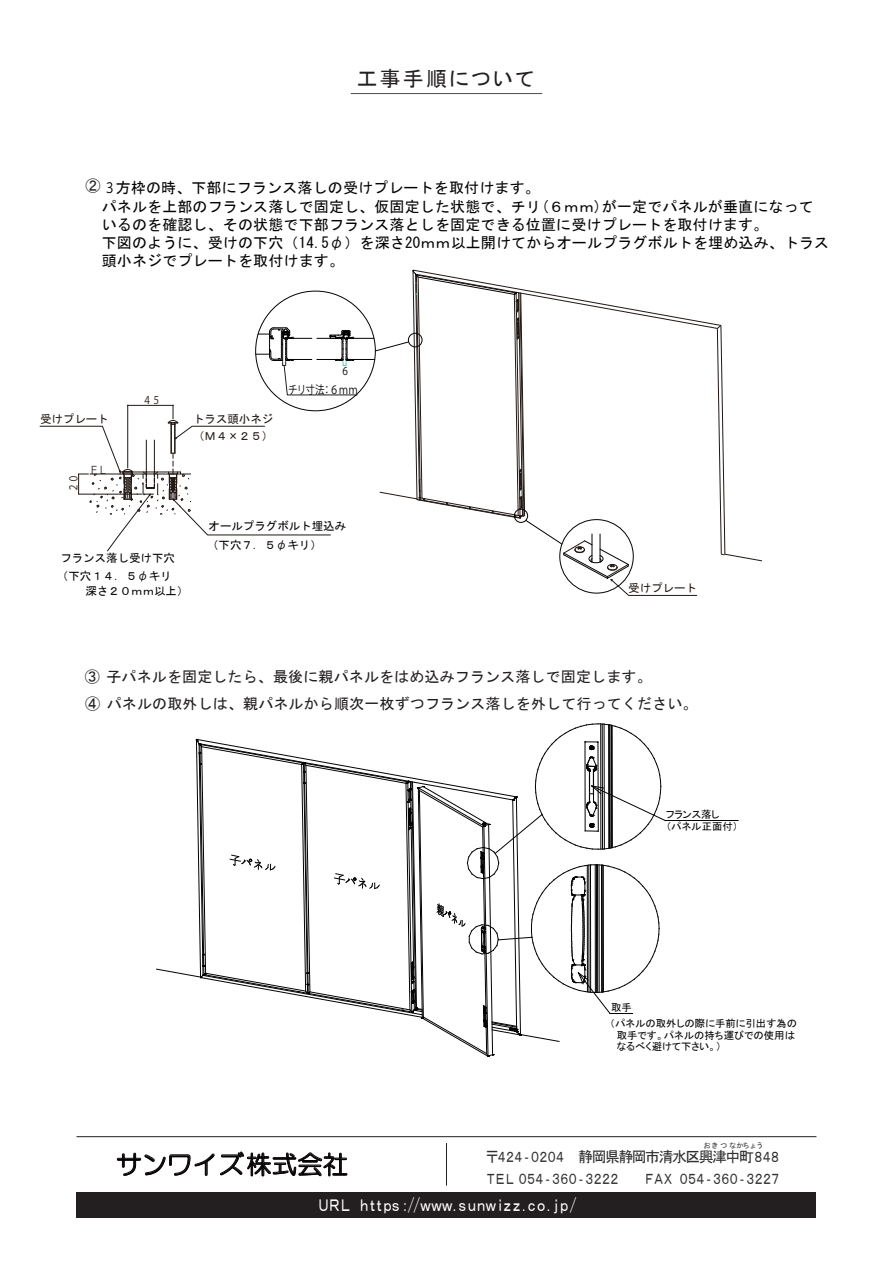
<style>
.page{position:relative;width:893px;height:1263px;background:#fff}
.page>*{position:absolute;margin:0;border:0;box-sizing:border-box;transform-origin:0 0}
.t1{font:25.5px "HG Maru Gothic MPRO";color:#070304}
.t2{font:21px "MS P Gothic";letter-spacing:.1em;color:#231f20}
.t3{font:16.95px "MS Gothic";letter-spacing:-.3em;color:#fff;scale:.8 1}
.t4{font:15px/18.1px "MS Gothic";letter-spacing:.01em;color:#030303}
.t5{font:15px/26.5px "MS Gothic";letter-spacing:.01em;color:#231f20}
.t6{font:14.85px "MS Gothic";letter-spacing:-.3em;color:#312f30;scale:.8 1}
.t7{font:14.85px "MS Gothic";letter-spacing:-.1em;color:#312f30}
.t8{font:11.4px/15px "MS Gothic";color:#030303}
.t9{font:11.4px "MS Gothic";color:#211814}
.t10{font:11.4px "Koz Go Pr 6 N";color:#030303;scale:.83 1}
.t11{font:10.65px "Koz Go Pr 6 N";color:#211814;scale:.83 1}
.t12{font:10.65px "Koz Go Pr 6 N";color:#030303;scale:.83 1}
.t13{font:10.35px/12.5px "MS P Gothic";color:#030303}
.t14{font:7.2px "MS Gothic";color:#312f30}
.s1{font-family:"Koz Go Pr 6 N";font-size:14.25px}
</style>
<div class="page">
<hr style="left:351px;top:93px;width:191px;height:1px;background:#4b4c4d">
<hr style="left:665px;top:820px;width:73px;height:1px;background:#030303">
<svg style="left:156px;top:724px;width:510px;height:333px"></svg>
<div style="left:77px;top:1192px;width:739px;height:25px;background:#231f20"></div>
<hr style="left:77px;top:1136px;width:739px;height:1px;background:#231f20">
<hr style="left:446px;top:1143px;width:1px;height:42px;background:#231f20">
<svg style="left:117px;top:1153px;width:97px;height:23px"></svg>
<svg style="left:220px;top:1151px;width:127px;height:25px"></svg>
<svg style="left:40px;top:270px;width:722px;height:326px"></svg>
<h2 class="t2" style="left:357px;top:68px;width:179px">工事手順について</h2>
<p class="t5" style="left:85px;top:173px;width:16px">②</p>
<p class="t4" style="left:102px;top:179px;width:729px"><span class="s1">３</span>方枠の時、下部にフランス落しの受けプレートを取付けます。<br>パネルを上部のフランス落しで固定し、仮固定した状態で、チリ(６ｍｍ)が一定でパネルが垂直になっているのを確認し、その状態で下部フランス落としを固定できる位置に受けプレートを取付けます。<br>下図のように、受けの下穴（14.5φ）を深さ20ｍｍ以上開けてからオールプラグボルトを埋め込み、トラス頭小ネジでプレートを取付けます。</p>
<p class="t9" style="left:40px;top:413px;width:70px">受けプレート</p>
<p class="t11" style="left:68px;top:492px;width:23px;rotate:-90deg">２０</p>
<p class="t11" style="left:90px;top:464px;width:23px">ＦＬ</p>
<p class="t11" style="left:143px;top:394px;width:23px">４５</p>
<p class="t8" style="left:60px;top:551px;width:116px">フランス落し受け下穴</p>
<p class="t8" style="left:57px;top:568px;width:133px">（下穴１４．５φキリ<span class="s1">　　</span>深さ２０ｍｍ以上）</p>
<p class="t12" style="left:341px;top:365px;width:12px">６</p>
<p class="t9" style="left:193px;top:413px;width:82px">トラス頭小ネジ</p>
<p class="t9" style="left:193px;top:430px;width:82px">（Ｍ４×２５）</p>
<p class="t10" style="left:288px;top:383px;width:86px">チリ寸法：６ｍｍ</p>
<p class="t8" style="left:209px;top:519px;width:139px">オールプラグボルト埋込み</p>
<p class="t8" style="left:207px;top:537px;width:116px">（下穴７．５φキリ）</p>
<p class="t9" style="left:628px;top:582px;width:70px">受けプレート</p>
<p class="t5" style="left:85px;top:663px;width:614px">③ 子パネルを固定したら、最後に親パネルをはめ込みフランス落しで固定します。<br>④ パネルの取外しは、親パネルから順次一枚ずつフランス落しを外して行ってください。</p>
<p class="t13" style="left:666px;top:808px;width:73px">フランス落し<br>（パネル正面付）</p>
<h1 class="t1" style="left:116px;top:1151px;width:234px">サンワイズ株式会社</h1>
<p class="t13" style="left:610px;top:999px;width:189px;line-height:16px">取手<br>（パネルの取外しの際に手前に引出す為の</p>
<p class="t13" style="left:610px;top:1029px;width:187px;line-height:11.4px">　取手です。パネルの持ち運びでの使用は　なるべく避けて下さい。）</p>
<p class="t14" style="left:703px;top:1142px;width:61px">おきつなかちょう</p>
<p class="t7" style="left:485px;top:1149px;width:298px">〒４２４‐０２０４ 静岡県静岡市清水区興津中町８４８</p>
<p class="t6" style="left:485px;top:1171px;width:171px">ＴＥＬ ０５４‐３６０‐３２２２</p>
<p class="t6" style="left:643px;top:1171px;width:174px">ＦＡＸ０５４‐３６０‐３２２７</p>
<p class="t3" style="left:317px;top:1196px;width:326px">ＵＲＬ ｈｔｔｐｓ：//ｗｗｗ.ｓｕｎｗｉｚｚ.ｃｏ.ｊｐ/</p>
</div>
